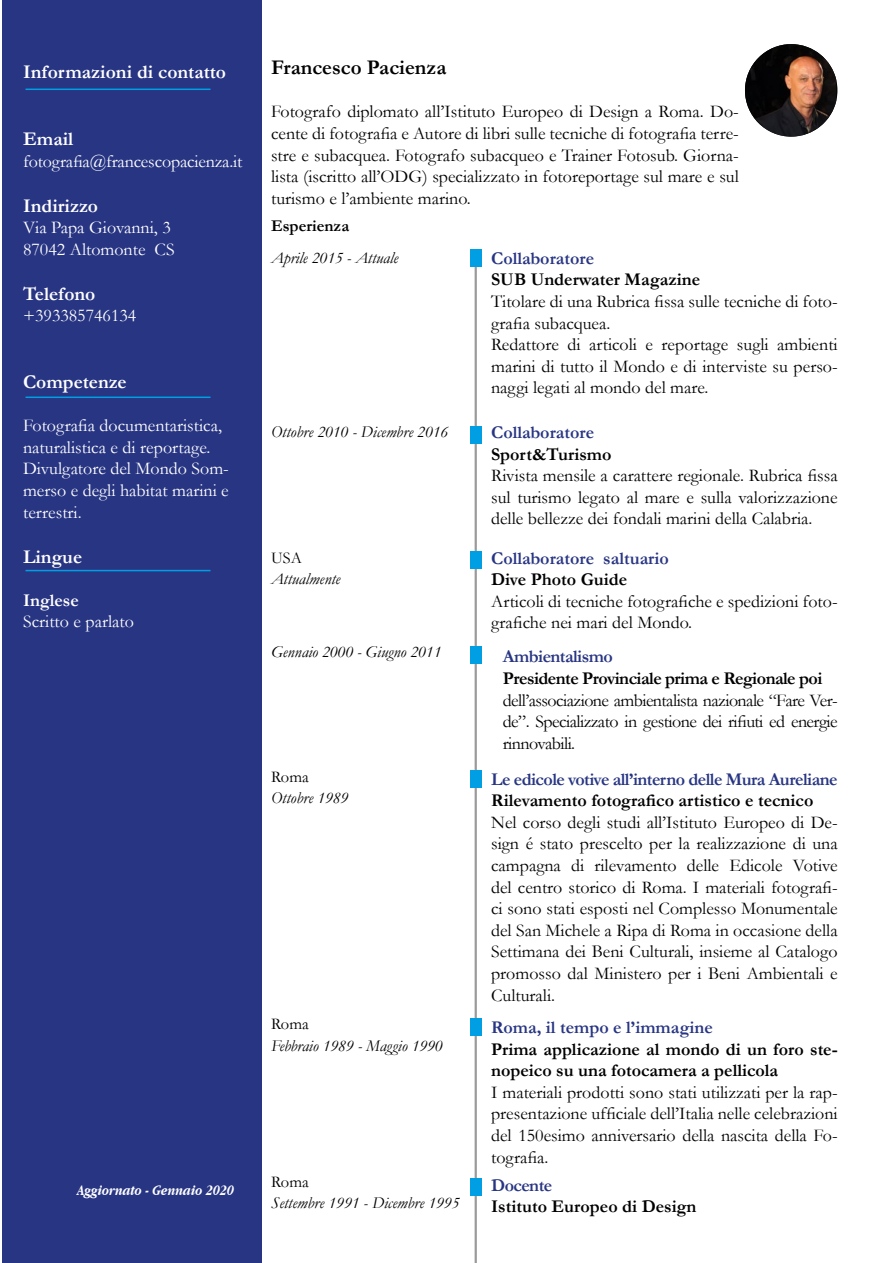
<style>
.page{position:relative;width:893px;height:1263px;background:#fff}
.page>*{position:absolute;margin:0;border:0;box-sizing:border-box;transform-origin:0 0}
.t1{font:700 21px "Garamond";color:#000}
.t2{font:700 19.5px "Garamond";color:#fff}
.t3{font:18px/21.6px "Garamond";color:#000;text-align:justify}
.t4{font:18px/21.6px "Garamond";color:#fff}
.t5{font:700 18px/21.6px "Garamond";color:#000}
.t6{font:700 18px "Garamond";letter-spacing:-.005em;color:#283583}
.t7{font:700 18px "Garamond";letter-spacing:-.03em;color:#283583}
.t8{font:700 18px "Garamond";letter-spacing:-.03em;color:#000}
.t9{font:700 18px "Garamond";color:#fff}
.t10{font:italic 16.5px "Garamond";color:#000}
.t11{font:16.5px "Garamond";color:#000}
.t12{font:700 16.5px "Garamond";color:#000}
.t13{font:italic 700 condensed 15px "Garamond";color:#fff}
</style>
<div class="page">
<div style="left:2px;top:0;width:259px;height:1263px;background:#283583"></div>
<hr style="left:26px;top:89px;width:184px;height:1px;background:#009fe3">
<hr style="left:26px;top:570px;width:184px;height:1px;background:#009fe3">
<hr style="left:26px;top:396px;width:184px;height:2px;background:#009fe3">
<hr style="left:475px;top:252px;width:2px;height:1011px;background:#000">
<img style="left:745px;top:44px;width:91px;height:93px">
<div style="left:470px;top:250px;width:12px;height:17px;background:#009fe3"></div>
<div style="left:470px;top:426px;width:12px;height:17px;background:#009fe3"></div>
<div style="left:470px;top:552px;width:12px;height:17px;background:#009fe3"></div>
<div style="left:470px;top:646px;width:12px;height:17px;background:#009fe3"></div>
<div style="left:470px;top:770px;width:12px;height:17px;background:#009fe3"></div>
<div style="left:470px;top:1018px;width:12px;height:17px;background:#009fe3"></div>
<div style="left:470px;top:1178px;width:12px;height:17px;background:#009fe3"></div>
<p class="t2" style="left:23px;top:61px;width:204px">Informazioni di contatto</p>
<p class="t2" style="left:23px;top:127px;width:52px">Email</p>
<p class="t4" style="left:23px;top:150px;width:221px">fotografia@francescopacienza.it</p>
<p class="t2" style="left:23px;top:194px;width:77px">Indirizzo</p>
<p class="t4" style="left:23px;top:217px;width:153px">Via Papa Giovanni, 3<br>87042 Altomonte CS</p>
<p class="t2" style="left:23px;top:282px;width:74px">Telefono</p>
<p class="t4" style="left:23px;top:305px;width:115px">+393385746134</p>
<p class="t2" style="left:23px;top:370px;width:105px">Competenze</p>
<p class="t4" style="left:23px;top:415px;width:207px">Fotografia documentaristica, naturalistica e di reportage.<br>Divulgatore del Mondo Som&shy;merso e degli habitat marini e terrestri.</p>
<p class="t2" style="left:23px;top:545px;width:61px">Lingue</p>
<p class="t9" style="left:23px;top:589px;width:57px">Inglese</p>
<p class="t4" style="left:23px;top:611px;width:112px">Scritto e parlato</p>
<p class="t13" style="left:77px;top:1182px;width:159px">Aggiornato - Gennaio 2020</p>
<p class="t1" style="left:271px;top:55px;width:177px">Francesco Pacienza</p>
<p class="t3" style="left:271px;top:101px;width:469px">Fotografo diplomato all’Istituto Europeo di Design a Roma. Do&shy;cente di fotografia e Autore di libri sulle tecniche di fotografia terre&shy;stre e subacquea. Fotografo subacqueo e Trainer Fotosub. Giorna&shy;lista (iscritto all’ODG) specializzato in fotoreportage sul mare e sul turismo e l’ambiente marino.</p>
<p class="t12" style="left:271px;top:216px;width:80px">Esperienza</p>
<p class="t10" style="left:271px;top:248px;width:129px">Aprile 2015 - Attuale</p>
<p class="t6" style="left:491px;top:247px;width:105px">Collaboratore</p>
<p class="t5" style="left:491px;top:269px;width:211px">SUB Underwater Magazine</p>
<p class="t3" style="left:491px;top:290px;width:348px;text-align:left">Titolare di una Rubrica fissa sulle tecniche di foto&shy;grafia subacquea.<br>Redattore di articoli e reportage sugli ambienti marini di tutto il Mondo e di interviste su perso&shy;naggi legati al mondo del mare.</p>
<p class="t6" style="left:491px;top:422px;width:105px">Collaboratore</p>
<p class="t5" style="left:491px;top:443px;width:122px">Sport&amp;Turismo</p>
<p class="t3" style="left:491px;top:465px;width:348px">Rivista mensile a carattere regionale. Rubrica fissa sul turismo legato al mare e sulla valorizzazione delle bellezze dei fondali marini della Calabria.</p>
<p class="t6" style="left:491px;top:547px;width:179px">Collaboratore saltuario</p>
<p class="t5" style="left:491px;top:568px;width:138px">Dive Photo Guide</p>
<p class="t3" style="left:491px;top:590px;width:348px">Articoli di tecniche fotografiche e spedizioni foto&shy;grafiche nei mari del Mondo.</p>
<p class="t10" style="left:271px;top:422px;width:179px">Ottobre 2010 - Dicembre 2016</p>
<p class="t11" style="left:271px;top:547px;width:32px">USA</p>
<p class="t10" style="left:271px;top:569px;width:71px">Attualmente</p>
<p class="t10" style="left:271px;top:642px;width:172px">Gennaio 2000 - Giugno 2011</p>
<p class="t11" style="left:271px;top:767px;width:39px">Roma</p>
<p class="t10" style="left:271px;top:788px;width:79px">Ottobre 1989</p>
<p class="t11" style="left:271px;top:1014px;width:39px">Roma</p>
<p class="t10" style="left:271px;top:1035px;width:173px">Febbraio 1989 - Maggio 1990</p>
<p class="t11" style="left:271px;top:1172px;width:39px">Roma</p>
<p class="t10" style="left:271px;top:1193px;width:190px">Settembre 1991 - Dicembre 1995</p>
<p class="t7" style="left:503px;top:646px;width:111px">Ambientalismo</p>
<p class="t8" style="left:503px;top:667px;width:321px">Presidente Provinciale prima e Regionale poi</p>
<p class="t3" style="left:503px;top:689px;width:336px">dell’associazione ambientalista nazionale “Fare Ver&shy;de”. Specializzato in gestione dei rifiuti ed energie rinnovabili.</p>
<p class="t7" style="left:491px;top:768px;width:348px">Le edicole votive all’interno delle Mura Aureliane</p>
<p class="t5" style="left:491px;top:789px;width:324px">Rilevamento fotografico artistico e tecnico</p>
<p class="t3" style="left:491px;top:811px;width:348px">Nel corso degli studi all’Istituto Europeo di De&shy;sign é stato prescelto per la realizzazione di una campagna di rilevamento delle Edicole Votive del centro storico di Roma. I materiali fotografi&shy;ci sono stati esposti nel Complesso Monumentale del San Michele a Ripa di Roma in occasione della Settimana dei Beni Culturali, insieme al Catalogo promosso dal Ministero per i Beni Ambientali e Culturali.</p>
<p class="t6" style="left:491px;top:1016px;width:223px">Roma, il tempo e l’immagine</p>
<p class="t5" style="left:491px;top:1038px;width:348px">Prima applicazione al mondo di un foro ste&shy;nopeico su una fotocamera a pellicola</p>
<p class="t3" style="left:491px;top:1081px;width:348px">I materiali prodotti sono stati utilizzati per la rap&shy;presentazione ufficiale dell’Italia nelle celebrazioni del 150esimo anniversario della nascita della Fo&shy;tografia.</p>
<p class="t7" style="left:491px;top:1174px;width:63px">Docente</p>
<p class="t5" style="left:491px;top:1195px;width:207px">Istituto Europeo di Design</p>
</div>
